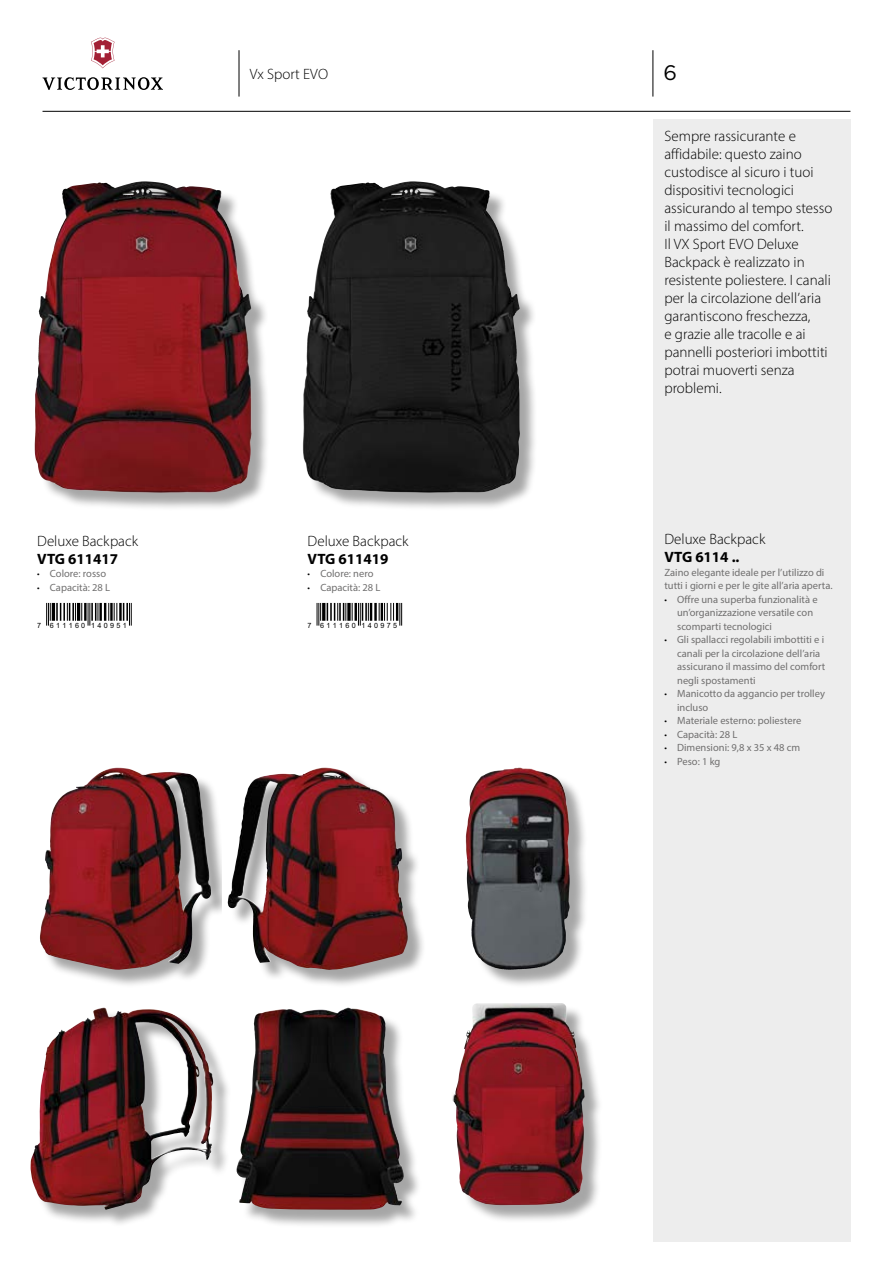
<style>
.page{position:relative;width:893px;height:1263px;background:#fff}
.page>*{position:absolute;margin:0;border:0;box-sizing:border-box;transform-origin:0 0}
.t1{font:21px "Gotham";color:#000}
.t2{font:300 15px/18px "Myriad Pro";color:#000}
.t3{font:700 15px "Myriad Pro";color:#000}
.t4{font:10.5px/13.5px "Myriad Pro";color:#706f6f}
.t5{font:7.2px "Arial";letter-spacing:.32em;color:#000}
.s1{font-weight:300;font-stretch:condensed;color:#000}
</style>
<div class="page">
<div style="left:653px;top:119px;width:197px;height:1123px;background:#ededed"></div>
<svg style="left:43px;top:77px;width:120px;height:13px"></svg>
<svg style="left:91px;top:38px;width:23px;height:30px"></svg>
<hr style="left:43px;top:111px;width:807px;height:1px;background:#000">
<hr style="left:653px;top:50px;width:1px;height:47px;background:#000">
<div style="left:305px;top:184px;width:233px;height:327px;background:#000;opacity:.35"></div>
<img style="left:306px;top:182px;width:96px;height:172px">
<div style="left:37px;top:184px;width:233px;height:327px;background:#000;opacity:.35"></div>
<img style="left:38px;top:182px;width:96px;height:172px">
<div style="left:42px;top:770px;width:180px;height:218px;background:#000;opacity:.35"></div>
<img style="left:40px;top:768px;width:76px;height:197px">
<div style="left:239px;top:1010px;width:183px;height:218px;background:#000;opacity:.35"></div>
<img style="left:236px;top:1007px;width:166px;height:203px">
<div style="left:230px;top:770px;width:196px;height:218px;background:#000;opacity:.35"></div>
<img style="left:228px;top:770px;width:86px;height:138px">
<div style="left:33px;top:1010px;width:199px;height:217px;background:#000;opacity:.35"></div>
<img style="left:31px;top:1008px;width:90px;height:202px">
<div style="left:468px;top:770px;width:121px;height:218px;background:#000;opacity:.35"></div>
<img style="left:466px;top:768px;width:52px;height:152px">
<div style="left:454px;top:1005px;width:149px;height:218px;background:#000;opacity:.35"></div>
<img style="left:452px;top:1003px;width:131px;height:202px">
<svg style="left:46px;top:603px;width:36px;height:23px"></svg>
<hr style="left:84px;top:603px;width:3px;height:18px;background:#000">
<svg style="left:88px;top:603px;width:44px;height:23px"></svg>
<svg style="left:317px;top:603px;width:4px;height:23px"></svg>
<hr style="left:322px;top:603px;width:3px;height:18px;background:#000">
<svg style="left:327px;top:603px;width:45px;height:23px"></svg>
<hr style="left:374px;top:603px;width:3px;height:18px;background:#000">
<svg style="left:379px;top:603px;width:23px;height:23px"></svg>
<hr style="left:239px;top:50px;width:1px;height:47px;background:#000">
<h2 class="t2" style="left:250px;top:65px;width:80px">Vx Sport EVO</h2>
<h1 class="t1" style="left:663px;top:61px;width:15px">6</h1>
<p class="t2" style="left:664px;top:127px;width:169px">Sempre rassicurante e affidabile: questo zaino custodisce al sicuro i tuoi dispositivi tecnologici assicurando al tempo stesso il massimo del comfort.<br>Il VX Sport EVO Deluxe<br>Backpack è realizzato in resistente poliestere. I canali per la circolazione dell’aria garantiscono freschezza,<br>e grazie alle tracolle e ai pannelli posteriori imbottiti potrai muoverti senza problemi.</p>
<h2 class="t2" style="left:37px;top:532px;width:102px">Deluxe Backpack</h2>
<h2 class="t3" style="left:37px;top:549px;width:82px">VTG 611417</h2>
<p class="t4" style="left:37px;top:567px;width:70px"><span class="s1">•</span> Colore: rosso</p>
<p class="t4" style="left:37px;top:580px;width:74px"><span class="s1">•</span> Capacità: 28 L</p>
<h2 class="t2" style="left:308px;top:532px;width:102px">Deluxe Backpack</h2>
<h2 class="t3" style="left:308px;top:549px;width:82px">VTG 611419</h2>
<p class="t4" style="left:308px;top:567px;width:67px"><span class="s1">•</span> Colore: nero</p>
<p class="t4" style="left:308px;top:580px;width:74px"><span class="s1">•</span> Capacità: 28 L</p>
<p class="t5" style="left:37px;top:621px;width:91px">7 611160 140951</p>
<p class="t5" style="left:308px;top:621px;width:91px">7 611160 140975</p>
<h2 class="t2" style="left:664px;top:530px;width:102px">Deluxe Backpack</h2>
<h2 class="t3" style="left:664px;top:547px;width:77px">VTG 6114 ..</h2>
<p class="t4" style="left:664px;top:565px;width:170px">Zaino elegante ideale per l’utilizzo di tutti i giorni e per le gite all’aria aperta.</p>
<p class="t4" style="left:677px;top:592px;width:142px;text-indent:-13px"><span class="s1">•</span> Offre una superba funzionalità e un’organizzazione versatile con scomparti tecnologici</p>
<p class="t4" style="left:677px;top:633px;width:149px;text-indent:-13px"><span class="s1">•</span> Gli spallacci regolabili imbottiti e i canali per la circolazione dell’aria assicurano il massimo del comfort negli spostamenti</p>
<p class="t4" style="left:677px;top:687px;width:149px;text-indent:-13px"><span class="s1">•</span> Manicotto da aggancio per trolley incluso</p>
<p class="t4" style="left:664px;top:714px;width:138px"><span class="s1">•</span> Materiale esterno: poliestere</p>
<p class="t4" style="left:664px;top:727px;width:74px"><span class="s1">•</span> Capacità: 28 L</p>
<p class="t4" style="left:664px;top:741px;width:137px"><span class="s1">•</span> Dimensioni: 9,8 x 35 x 48 cm</p>
<p class="t4" style="left:664px;top:754px;width:58px"><span class="s1">•</span> Peso: 1 kg</p>
</div>
